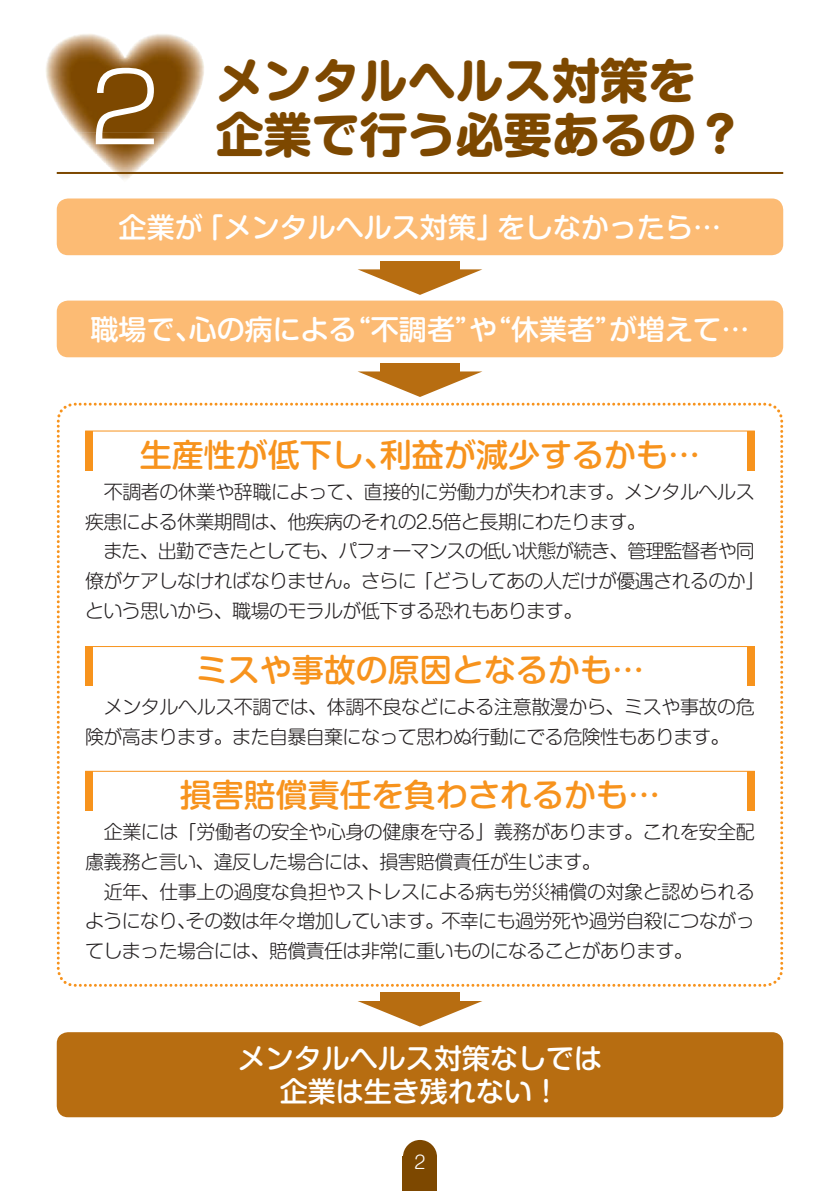
<style>
.page{position:relative;width:840px;height:1191px;background:#fff}
.page>*{position:absolute;margin:0;border:0;box-sizing:border-box;transform-origin:0 0}
.t1{font:700 48px/54px "Shin M Go Pro";color:#7d4800}
.t2{font:500 32px "Shin M Go Pro";color:#f7931d}
.t3{font:500 28px/33.6px "Shin M Go Pro";color:#fff;text-align:center}
.t4{font:300 19px/29.8px "Shin M Go Pro";letter-spacing:-.035em;color:#231f20}
.t5{font:300 18px "Shin M Go Pro";color:#fff}
</style>
<div class="page">
<div style="left:57px;top:198px;width:725px;height:57px;background:#fcbb74;border-radius:11px"></div>
<svg style="left:358px;top:269px;width:124px;height:26px"></svg>
<div style="left:380px;top:261px;width:79px;height:11px;background:#b76d11"></div>
<div style="left:57px;top:300px;width:725px;height:57px;background:#fcbb74;border-radius:11px"></div>
<div style="left:380px;top:363px;width:79px;height:11px;background:#b76d11"></div>
<svg style="left:358px;top:1001px;width:124px;height:25px"></svg>
<div style="left:380px;top:992px;width:79px;height:11px;background:#b76d11"></div>
<div style="left:57px;top:1032px;width:725px;height:85px;background:#b76d11;border-radius:11px"></div>
<svg style="left:56px;top:371px;width:728px;height:616px"></svg>
<img style="left:46px;top:34px;width:158px;height:99px">
<img style="left:77px;top:133px;width:96px;height:46px">
<hr style="left:57px;top:172px;width:725px;height:2px;background:#7d4800">
<div style="left:85px;top:431px;width:7px;height:40px;background:#f7931d"></div>
<div style="left:747px;top:431px;width:7px;height:40px;background:#f7931d"></div>
<hr style="left:85px;top:431px;width:669px;height:1px;background:#f7931d">
<div style="left:85px;top:646px;width:7px;height:40px;background:#f7931d"></div>
<div style="left:747px;top:646px;width:7px;height:40px;background:#f7931d"></div>
<hr style="left:85px;top:646px;width:669px;height:1px;background:#f7931d">
<div style="left:85px;top:771px;width:7px;height:40px;background:#f7931d"></div>
<div style="left:747px;top:771px;width:7px;height:40px;background:#f7931d"></div>
<hr style="left:85px;top:771px;width:669px;height:1px;background:#f7931d">
<div style="left:403px;top:1157px;width:34px;height:34px;background:#7d4800"></div>
<div style="left:403px;top:1140px;width:34px;height:34px;background:#7d4800;border-radius:50%"></div>
<h1 class="t1" style="left:88px;top:48px;width:657px;text-indent:127px">メンタルヘルス対策を<br><sup>2</sup> 企業で行う必要あるの？</h1>
<h3 class="t3" style="left:119px;top:207px;width:603px">企業が「メンタルヘルス対策」をしなかったら…</h3>
<h3 class="t3" style="left:91px;top:309px;width:659px">職場で、心の病による“不調者”や“休業者”が増えて…</h3>
<h2 class="t2" style="left:140px;top:429px;width:561px">生産性が低下し、利益が減少するかも…</h2>
<p class="t4" style="left:85px;top:474px;width:680px">　不調者の休業や辞職によって、直接的に労働力が失われます。メンタルヘルス疾患による休業期間は、他疾病のそれの2.5倍と長期にわたります。<br>　また、出勤できたとしても、パフォーマンスの低い状態が続き、管理監督者や同僚がケアしなければなりません。さらに「どうしてあの人だけが優遇されるのか」という思いから、職場のモラルが低下する恐れもあります。</p>
<h2 class="t2" style="left:196px;top:644px;width:449px">ミスや事故の原因となるかも…</h2>
<p class="t4" style="left:85px;top:690px;width:670px">　メンタルヘルス不調では、体調不良などによる注意散漫から、ミスや事故の危険が高まります。また自暴自棄になって思わぬ行動にでる危険性もあります。</p>
<h2 class="t2" style="left:180px;top:769px;width:481px">損害賠償責任を負わされるかも…</h2>
<p class="t4" style="left:85px;top:814px;width:671px">　企業には「労働者の安全や心身の健康を守る」義務があります。これを安全配慮義務と言い、違反した場合には、損害賠償責任が生じます。<br>　近年、仕事上の過度な負担やストレスによる病も労災補償の対象と認められるようになり、その数は年々増加しています。不幸にも過労死や過労自殺につながってしまった場合には、賠償責任は非常に重いものになることがあります。</p>
<h3 class="t3" style="left:238px;top:1037px;width:365px">メンタルヘルス対策なしでは企業は生き残れない！</h3>
<p class="t5" style="left:414px;top:1147px;width:12px">2</p>
</div>
